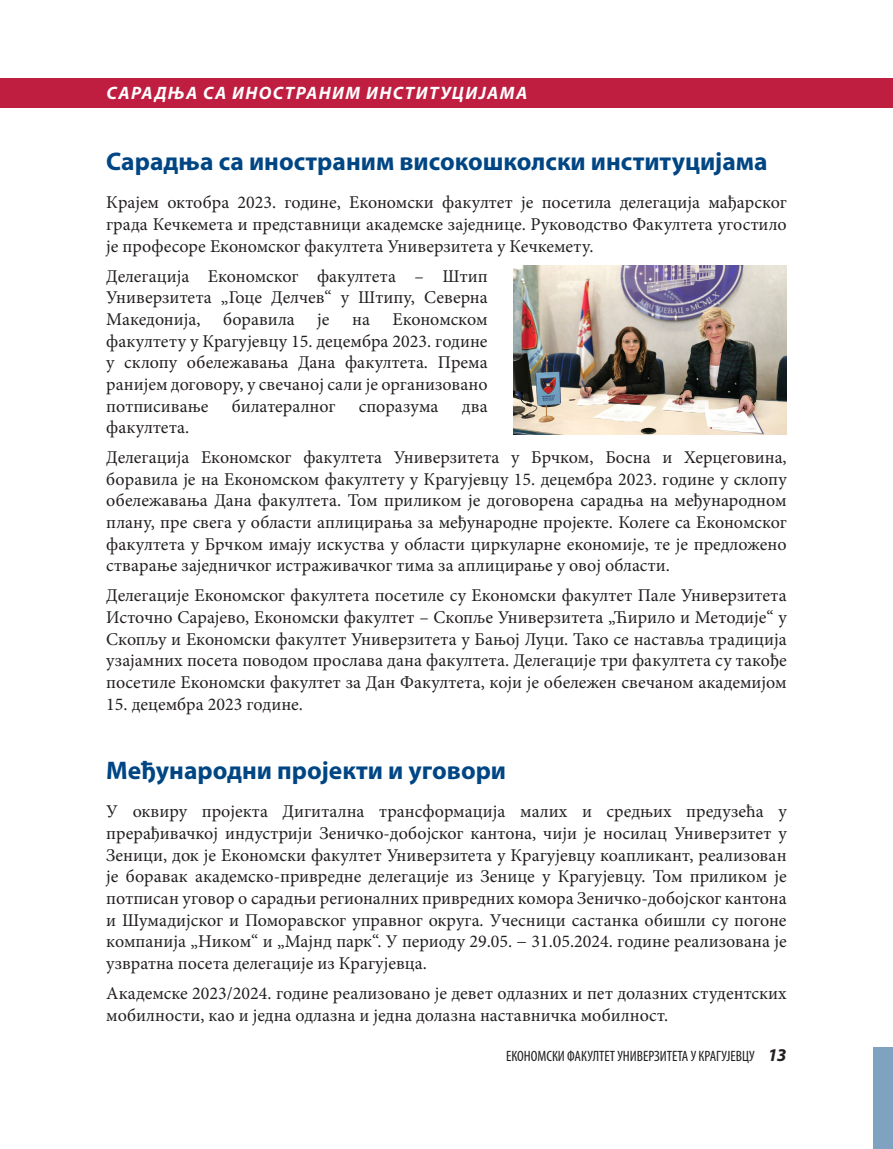
<style>
.page{position:relative;width:893px;height:1149px;background:#fff}
.page>*{position:absolute;margin:0;border:0;box-sizing:border-box;transform-origin:0 0}
.Naslov{font:700 25.5px "Myriad Pro";color:#004684}
.Tekst{font:18px/21.6px "Minion Pro";color:#231f20;text-align:justify}
.t1{font:italic 700 18px "Myriad Pro";letter-spacing:.08em;color:#fff}
.t2{font:condensed 15px "Myriad Pro";color:#231f20}
.s1{font-weight:700;font-style:italic;font-stretch:normal;font-size:18px}
</style>
<div class="page">
<div style="left:874px;top:1047px;width:19px;height:101px;background:#80a2c1"></div>
<div style="left:0;top:78px;width:893px;height:29px;background:#bf1e41"></div>
<img style="left:513px;top:266px;width:274px;height:168px">
<p class="t1" style="left:106px;top:81px;width:422px">САРАДЊА СА ИНОСТРАНИМ ИНСТИТУЦИЈАМА</p>
<p class="Naslov" style="left:106px;top:144px;width:663px">Сарадња са иностраним високошколски институцијама</p>
<p class="Tekst" style="left:106px;top:192px;width:682px">Крајем октобра 2023. године, Економски факултет је посетила делегација мађарског града Кечкемета и представници академске заједнице. Руководство Факултета угостило је професоре Економског факултета Универзитета у Кечкемету.</p>
<p class="Tekst" style="left:106px;top:265px;width:383px">Делегација Економског факултета – Штип Универзитета „Гоце Делчев“ у Штипу, Северна Македонија,</p>
<p class="Tekst" style="left:223px;top:308px;width:73px">боравила</p>
<p class="Tekst" style="left:317px;top:308px;width:14px">је</p>
<p class="Tekst" style="left:352px;top:308px;width:19px">на</p>
<p class="Tekst" style="left:106px;top:308px;width:383px;text-indent:286px">Економском факултету у Крагујевцу 15. децембра 2023. године у склопу обележавања Дана факултета. Према ранијем договору, у свечаној сали је организовано потписивање</p>
<p class="Tekst" style="left:232px;top:395px;width:105px">билатералног</p>
<p class="Tekst" style="left:359px;top:395px;width:81px">споразума</p>
<p class="Tekst" style="left:462px;top:395px;width:27px">два</p>
<p class="Tekst" style="left:106px;top:416px;width:84px">факултета.</p>
<p class="Tekst" style="left:106px;top:446px;width:682px">Делегација Економског факултета Универзитета у Брчком, Босна и Херцеговина, боравила је на Економском факултету у Крагујевцу 15. децембра 2023. године у склопу обележавања Дана факултета. Том приликом је договорена сарадња на међународном плану, пре свега у области аплицирања за међународне пројекте. Колеге са Економског факултета у Брчком имају искуства у области циркуларне економије, те је предложено стварање заједничког истраживачког тима за аплицирање у овој области.</p>
<p class="Tekst" style="left:106px;top:585px;width:682px">Делегације Економског факултета посетиле су Економски факултет Пале Универзитета Источно Сарајево, Економски факултет – Скопље Универзитета „Ћирило и Методије“ у Скопљу и Економски факултет Универзитета у Бањој Луци. Тако се наставља традиција узајамних посета поводом прослава дана факултета. Делегације три факултета су такође посетиле Економски факултет за Дан Факултета, који је обележен свечаном академијом</p>
<p class="Tekst" style="left:106px;top:693px;width:198px">15. децембра 2023 године.</p>
<p class="Naslov" style="left:106px;top:753px;width:401px">Међународни пројекти и уговори</p>
<p class="Tekst" style="left:106px;top:800px;width:682px">У оквиру пројекта Дигитална трансформација малих и средњих предузећа у прерађивачкој индустрији Зеничко-добојског кантона, чији је носилац Универзитет у Зеници, док је Економски факултет Универзитета у Крагујевцу коапликант, реализован је боравак академско-привредне делегације из Зенице у Крагујевцу. Том приликом је потписан уговор о сарадњи регионалних привредних комора Зеничко-добојског кантона и Шумадијског и Поморавског управног округа. Учесници састанка обишли су погоне компанија „Ником“ и „Мајнд парк“. У периоду 29.05. − 31.05.2024. године реализована је узвратна посета делегације из Крагујевца.</p>
<p class="Tekst" style="left:106px;top:982px;width:682px">Академске 2023/2024. године реализовано је девет одлазних и пет долазних студентских мобилности, као и једна одлазна и једна долазна наставничка мобилност.</p>
<p class="t2" style="left:506px;top:1046px;width:282px">ЕКОНОМСКИ ФАКУЛТЕТ УНИВЕРЗИТЕТА У КРАГУЈЕВЦУ <span class="s1">13</span></p>
</div>
